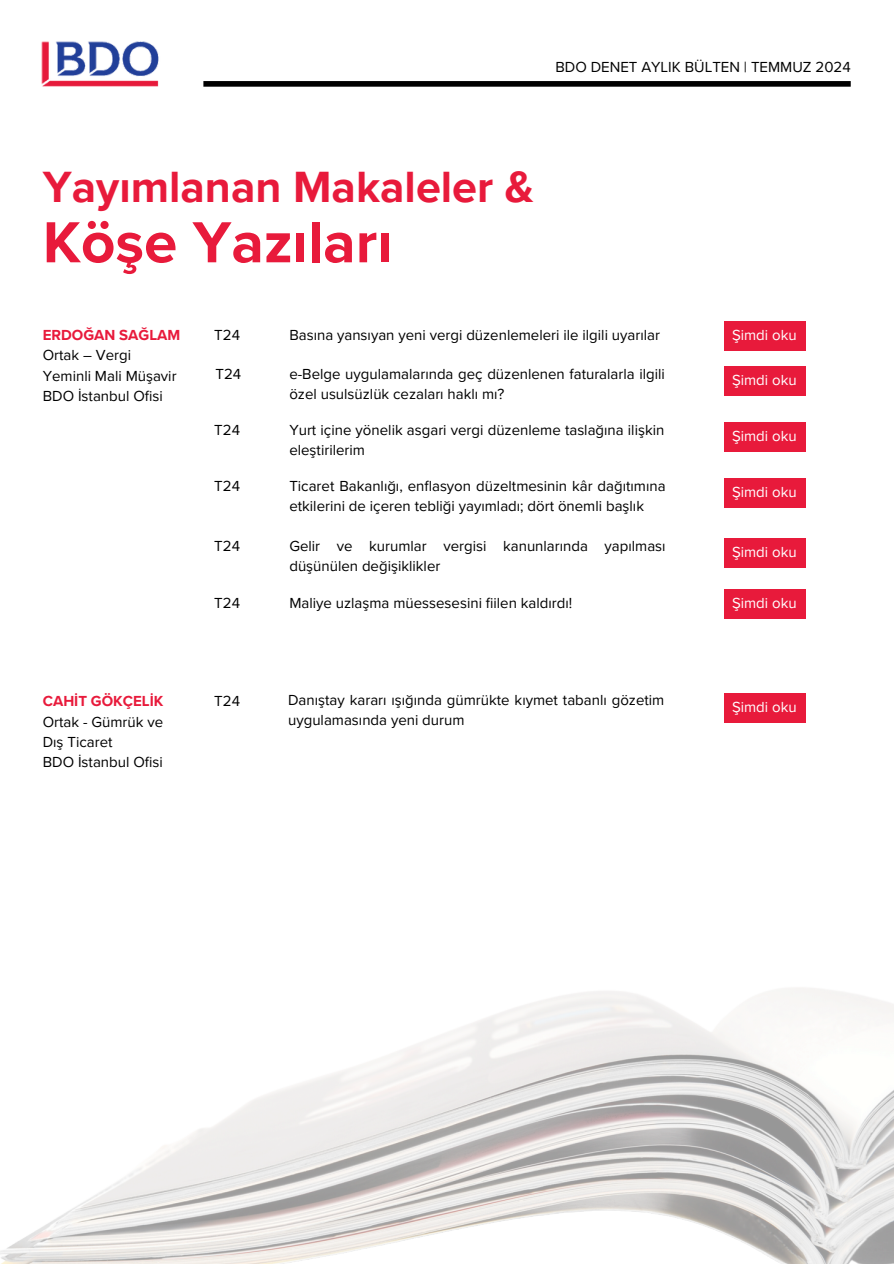
<style>
.page{position:relative;width:894px;height:1264px;background:#fff}
.page>*{position:absolute;margin:0;border:0;box-sizing:border-box;transform-origin:0 0}
.t1{font:700 60px "Proxima Nova";color:#e81a3b}
.t2{font:700 45px "Proxima Nova";color:#e81a3b}
.t3{font:15px/20.2px "Proxima Nova";color:#000}
.t4{font:15px "Proxima Nova";color:#fff}
.t5{font:700 15px "Proxima Nova";color:#e81a3b}
</style>
<div class="page">
<img style="left:0;top:988px;width:892px;height:275px">
<img style="left:41px;top:41px;width:118px;height:46px">
<div style="left:203px;top:81px;width:647px;height:6px;background:#000"></div>
<div style="left:724px;top:321px;width:81px;height:29px;background:#e81a3b"></div>
<div style="left:724px;top:693px;width:81px;height:29px;background:#e81a3b"></div>
<div style="left:724px;top:366px;width:81px;height:29px;background:#e81a3b"></div>
<div style="left:724px;top:422px;width:81px;height:29px;background:#e81a3b"></div>
<div style="left:724px;top:478px;width:81px;height:29px;background:#e81a3b"></div>
<div style="left:724px;top:538px;width:81px;height:29px;background:#e81a3b"></div>
<div style="left:724px;top:589px;width:81px;height:29px;background:#e81a3b"></div>
<p class="t3" style="left:555px;top:57px;width:297px">BDO DENET AYLIK BÜLTEN | TEMMUZ 2024</p>
<p class="t2" style="left:43px;top:160px;width:492px">Yayımlanan Makaleler &amp;</p>
<p class="t1" style="left:43px;top:207px;width:351px">Köşe Yazıları</p>
<p class="t5" style="left:43px;top:326px;width:139px">ERDOĞAN SAĞLAM</p>
<p class="t3" style="left:43px;top:345px;width:88px">Ortak – Vergi</p>
<p class="t3" style="left:43px;top:366px;width:135px">Yeminli Mali Müşavir</p>
<p class="t3" style="left:43px;top:386px;width:120px">BDO İstanbul Ofisi</p>
<h2 class="t5" style="left:43px;top:692px;width:122px">CAHİT GÖKÇELİK</h2>
<p class="t3" style="left:43px;top:711px;width:122px">Ortak - Gümrük ve</p>
<p class="t3" style="left:43px;top:732px;width:71px">Dış Ticaret</p>
<p class="t3" style="left:43px;top:752px;width:120px">BDO İstanbul Ofisi</p>
<h2 class="t3" style="left:214px;top:325px;width:27px">T24</h2>
<h2 class="t3" style="left:215px;top:364px;width:27px">T24</h2>
<h2 class="t3" style="left:214px;top:420px;width:27px">T24</h2>
<h2 class="t3" style="left:214px;top:476px;width:27px">T24</h2>
<h2 class="t3" style="left:214px;top:536px;width:27px">T24</h2>
<p class="t3" style="left:289px;top:325px;width:372px">Basına yansıyan yeni vergi düzenlemeleri ile ilgili uyarılar</p>
<p class="t3" style="left:289px;top:364px;width:375px">e-Belge uygulamalarında geç düzenlenen faturalarla ilgili özel usulsüzlük cezaları haklı mı?</p>
<p class="t3" style="left:289px;top:420px;width:376px">Yurt içine yönelik asgari vergi düzenleme taslağına ilişkin eleştirilerim</p>
<p class="t3" style="left:289px;top:476px;width:377px">Ticaret Bakanlığı, enflasyon düzeltmesinin kâr dağıtımına etkilerini de içeren tebliği yayımladı; dört önemli başlık</p>
<p class="t3" style="left:289px;top:536px;width:377px">Gelir ve kurumlar vergisi kanunlarında yapılması düşünülen değişiklikler</p>
<h1 class="t4" style="left:731px;top:326px;width:66px">Şimdi oku</h1>
<p class="t4" style="left:731px;top:371px;width:66px">Şimdi oku</p>
<p class="t4" style="left:731px;top:427px;width:66px">Şimdi oku</p>
<p class="t4" style="left:731px;top:483px;width:66px">Şimdi oku</p>
<p class="t4" style="left:731px;top:543px;width:66px">Şimdi oku</p>
<p class="t3" style="left:214px;top:593px;width:27px">T24</p>
<h2 class="t3" style="left:289px;top:593px;width:284px">Maliye uzlaşma müessesesini fiilen kaldırdı!</h2>
<p class="t4" style="left:731px;top:594px;width:66px">Şimdi oku</p>
<p class="t3" style="left:214px;top:691px;width:27px">T24</p>
<p class="t3" style="left:288px;top:690px;width:377px">Danıştay kararı ışığında gümrükte kıymet tabanlı gözetim uygulamasında yeni durum</p>
<p class="t4" style="left:731px;top:698px;width:66px">Şimdi oku</p>
</div>
